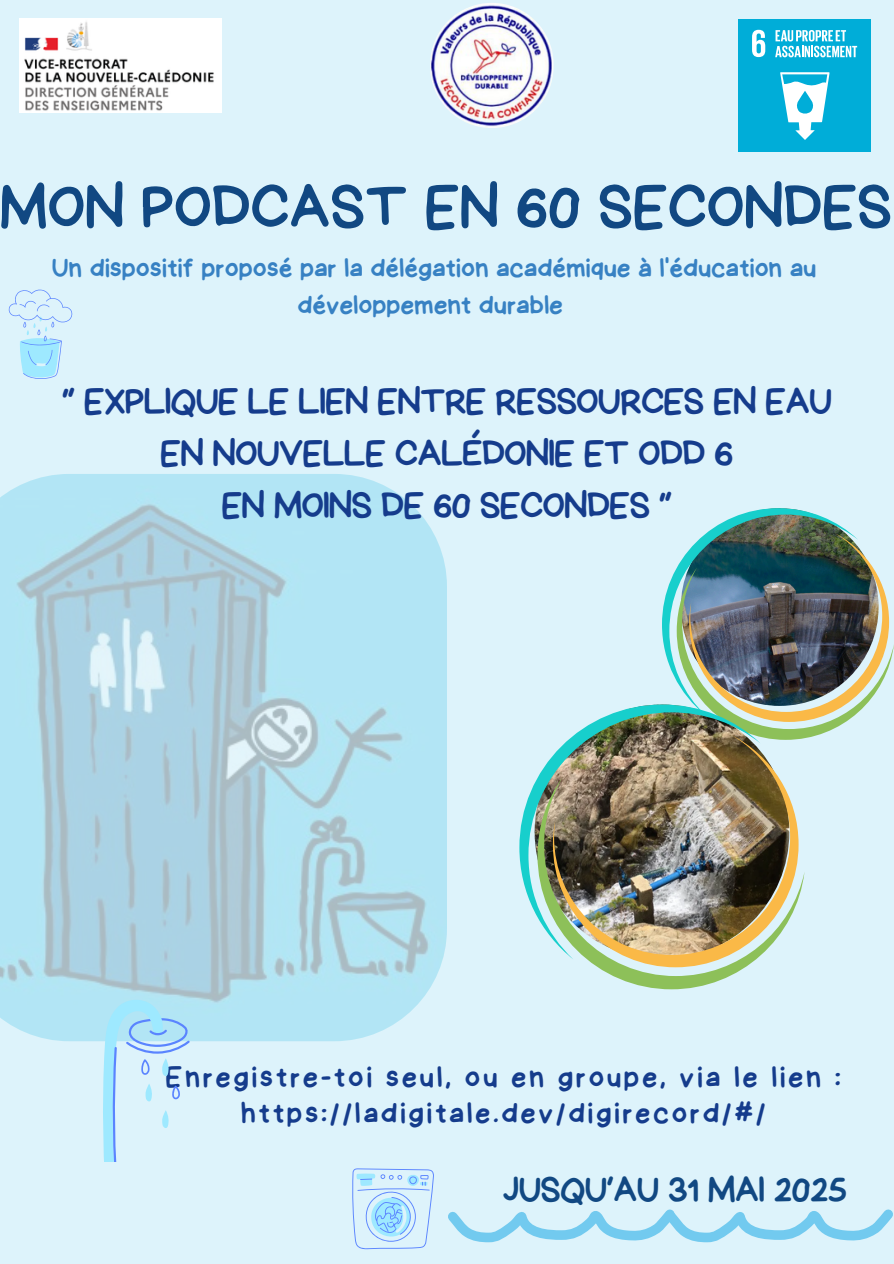
<style>
.page{position:relative;width:894px;height:1264px;background:#fff}
.page>*{position:absolute;margin:0;border:0;box-sizing:border-box;transform-origin:0 0}
.t1{font:62.85px "Handyman";letter-spacing:.015em;color:#114882}
.t2{font:37.5px/51.8px "Handyman";letter-spacing:-.005em;color:#153c8c;text-align:center}
.t3{font:36.45px "Handyman";color:#114882}
.t4{font:29.85px "Handyman";letter-spacing:.11em;color:#153c8c}
.t5{font:27px/37.2px "Handyman";letter-spacing:.02em;color:#3781c3;text-align:center}
</style>
<div class="page">
<div style="left:0;top:0;width:893px;height:1263px;background:#ddf3fb"></div>
<svg style="left:448px;top:1209px;width:445px;height:33px"></svg>
<img style="left:20px;top:19px;width:201px;height:93px">
<img style="left:430px;top:3px;width:123px;height:125px;border-radius:62px">
<div style="left:738px;top:19px;width:133px;height:132px;background:#00add8"></div>
<svg style="left:780px;top:72px;width:49px;height:68px"></svg>
<svg style="left:752px;top:30px;width:13px;height:27px"></svg>
<svg style="left:775px;top:30px;width:81px;height:27px"></svg>
<img style="left:0;top:474px;width:446px;height:567px">
<svg style="left:352px;top:1168px;width:82px;height:81px"></svg>
<svg style="left:8px;top:289px;width:65px;height:90px"></svg>
<svg style="left:101px;top:998px;width:89px;height:163px"></svg>
<img style="left:662px;top:508px;width:231px;height:231px">
<img style="left:519px;top:704px;width:241px;height:212px">
<img style="left:552px;top:735px;width:246px;height:42px">
<img style="left:537px;top:777px;width:267px;height:212px">
<p class="t1" style="left:0;top:176px;width:892px">MON PODCAST EN 60 SECONDES</p>
<h2 class="t5" style="left:52px;top:249px;width:765px">Un dispositif proposé par la délégation académique à l'éducation au développement durable</h2>
<p class="t2" style="left:62px;top:376px;width:771px">“ EXPLIQUE LE LIEN ENTRE RESSOURCES EN EAU<br>EN NOUVELLE CALÉDONIE ET ODD 6<br>EN MOINS DE 60 SECONDES ”</p>
<h1 class="t4" style="left:166px;top:1062px;width:676px">Enregistre-toi seul, ou en groupe, via le lien :</h1>
<p class="t4" style="left:241px;top:1098px;width:525px">https://ladigitale.dev/digirecord/#/</p>
<p class="t3" style="left:503px;top:1171px;width:345px">JUSQU’AU 31 MAI 2025</p>
</div>
